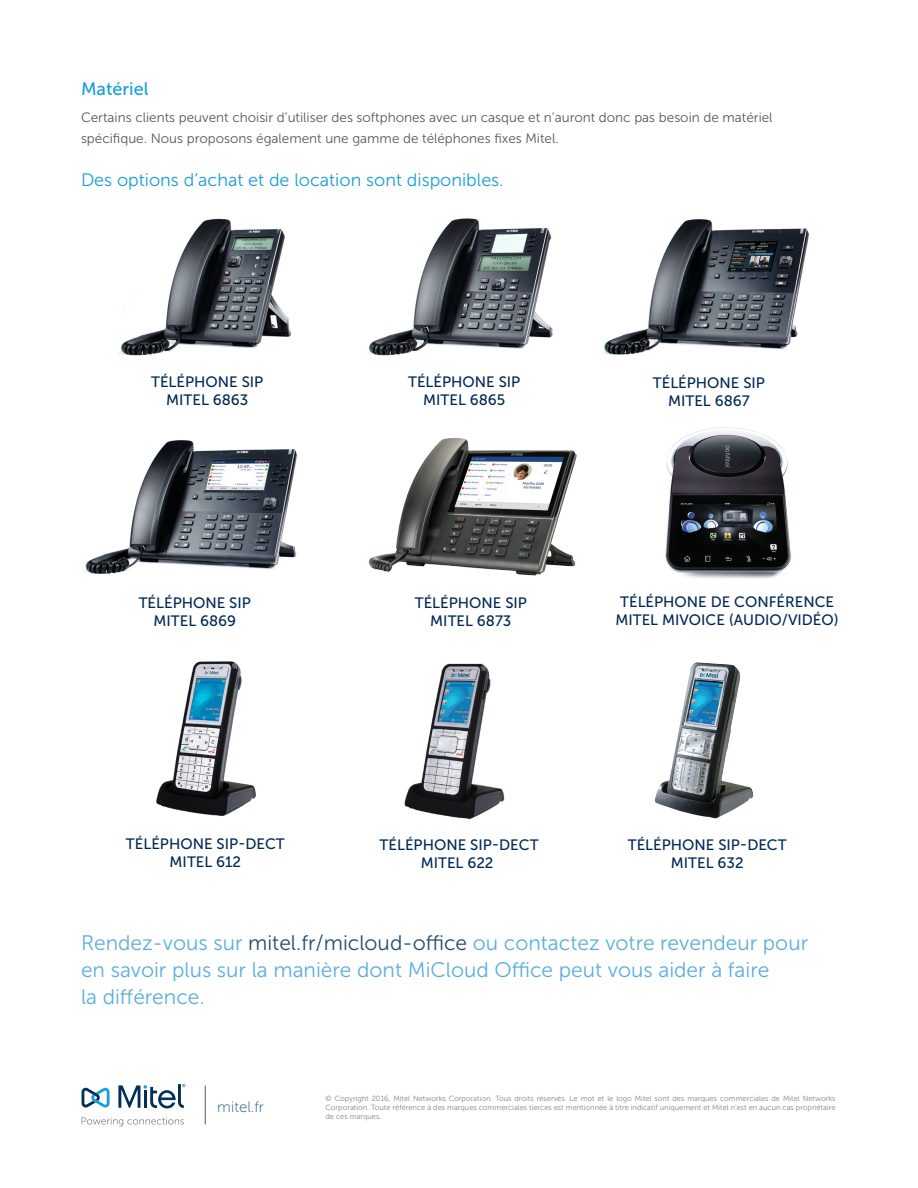
<style>
.page{position:relative;width:918px;height:1188px;background:#fff}
.page>*{position:absolute;margin:0;border:0;box-sizing:border-box;transform-origin:0 0}
.body_text{font:21px/27px "Museo Sans 300";color:#5caee0}
.Body_subhead_1{font:18px "Museo Sans 300";color:#199eda}
.Body_subhead_1-2{font:18px "Museo Sans 500";color:#199eda}
.Body_subhead_2{font:15px/18px "Museo Sans 500";color:#002855;text-align:center}
.body{font:15px "Museo Sans 100";color:#204e75}
.body_text-2{font:13.5px/21px "Museo Sans 300";color:#57585a}
.body-2{font:7.5px/9px "Museo Sans 300";color:#808285;text-align:justify}
.s1{color:#204e75}
</style>
<div class="page">
<img style="left:85px;top:440px;width:212px;height:134px">
<img style="left:368px;top:218px;width:185px;height:138px">
<img style="left:369px;top:438px;width:208px;height:138px">
<img style="left:119px;top:218px;width:172px;height:138px">
<img style="left:665px;top:427px;width:126px;height:151px">
<img style="left:654px;top:662px;width:100px;height:157px">
<img style="left:156px;top:661px;width:100px;height:156px">
<img style="left:604px;top:219px;width:205px;height:136px">
<img style="left:404px;top:663px;width:101px;height:157px">
<svg style="left:82px;top:1117px;width:102px;height:10px"></svg>
<svg style="left:82px;top:1088px;width:28px;height:20px"></svg>
<svg style="left:118px;top:1084px;width:67px;height:25px"></svg>
<hr style="left:205px;top:1086px;width:1px;height:38px;background:#57585a">
<p class="Body_subhead_1-2" style="left:81px;top:78px;width:69px">Matériel</p>
<p class="body_text-2" style="left:81px;top:107px;width:693px">Certains clients peuvent choisir d’utiliser des softphones avec un casque et n’auront donc pas besoin de matériel spécifique. Nous proposons également une gamme de téléphones fixes Mitel.</p>
<p class="Body_subhead_1" style="left:81px;top:170px;width:424px">Des options d’achat et de location sont disponibles.</p>
<p class="Body_subhead_2" style="left:151px;top:373px;width:114px">TÉLÉPHONE SIP<br>MITEL 6863</p>
<p class="Body_subhead_2" style="left:408px;top:373px;width:114px">TÉLÉPHONE SIP<br>MITEL 6865</p>
<p class="Body_subhead_2" style="left:653px;top:374px;width:114px">TÉLÉPHONE SIP<br>MITEL 6867</p>
<p class="Body_subhead_2" style="left:139px;top:594px;width:114px">TÉLÉPHONE SIP<br>MITEL 6869</p>
<p class="Body_subhead_2" style="left:415px;top:593px;width:114px">TÉLÉPHONE SIP<br>MITEL 6873</p>
<p class="Body_subhead_2" style="left:615px;top:593px;width:225px">TÉLÉPHONE DE CONFÉRENCE<br>MITEL MIVOICE (AUDIO/VIDÉO)</p>
<p class="Body_subhead_2" style="left:126px;top:835px;width:160px">TÉLÉPHONE SIP-DECT<br>MITEL 612</p>
<p class="Body_subhead_2" style="left:380px;top:836px;width:160px">TÉLÉPHONE SIP-DECT<br>MITEL 622</p>
<p class="Body_subhead_2" style="left:628px;top:836px;width:160px">TÉLÉPHONE SIP-DECT<br>MITEL 632</p>
<p class="body_text" style="left:81px;top:929px;width:729px">Rendez-vous sur <span class="s1">mitel.fr/micloud-office</span> ou contactez votre revendeur pour en savoir plus sur la manière dont MiCloud Office peut vous aider à faire<br>la différence.</p>
<p class="body" style="left:217px;top:1099px;width:48px">mitel.fr</p>
<p class="body-2" style="left:326px;top:1094px;width:512px">© Copyright 2016, Mitel Networks Corporation. Tous droits réservés. Le mot et le logo Mitel sont des marques commerciales de Mitel Networks Corporation. Toute référence à des marques commerciales tierces est mentionnée à titre indicatif uniquement et Mitel n’est en aucun cas propriétaire de ces marques.</p>
</div>
